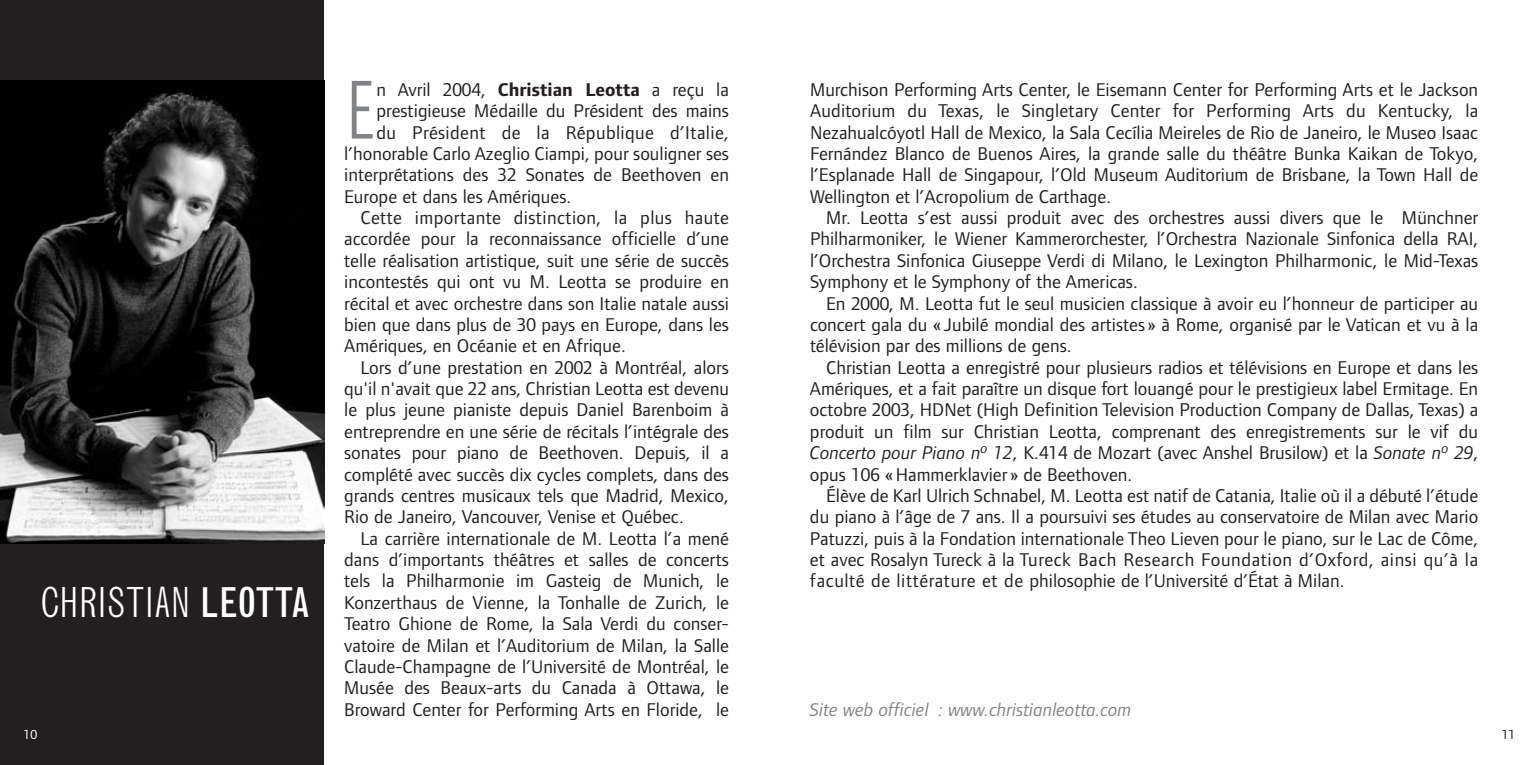
<style>
.page{position:relative;width:1539px;height:765px;background:#fff}
.page>*{position:absolute;margin:0;border:0;box-sizing:border-box;transform-origin:0 0}
.t1{font:300 condensed 77.85px "Grotesque";color:#808285}
.t2{font:300 condensed 40.5px "Grotesque";color:#fff}
.t3{font:19.12px/21.4px "Foundry Form Sans";color:#231f20;text-align:justify}
.t4{font:19.12px "Foundry Form Sans";letter-spacing:.02em;color:#231f20}
.t5{font:italic 19.12px "Foundry Form Sans";color:#808285}
.t6{font:13.5px "Foundry Form Sans";color:#fff}
.t7{font:13.5px "Foundry Form Sans";color:#231f20}
.s1{font-weight:400}
.s2{font-weight:700}
.s3{font-style:italic}
</style>
<div class="page">
<div style="left:0;top:0;width:324px;height:765px;background:#231f20"></div>
<img style="left:0;top:81px;width:324px;height:462px">
<h2 class="t2" style="left:41px;top:587px;width:271px">CHRISTIAN <span class="s1">LEOTTA</span></h2>
<h1 class="t1" style="left:344px;top:81px;width:34px">E</h1>
<p class="t3" style="left:377px;top:80px;width:354px">n Avril 2004, <span class="s2">Christian Leotta</span> a reçu la</p>
<p class="t3" style="left:377px;top:101px;width:354px">prestigieuse Médaille du Président des mains</p>
<p class="t4" style="left:377px;top:125px;width:354px">du Président de la République d’Italie,</p>
<p class="t3" style="left:344px;top:144px;width:386px">l’honorable Carlo Azeglio Ciampi, pour souligner ses</p>
<p class="t3" style="left:344px;top:166px;width:386px">interprétations des 32 Sonates de Beethoven en</p>
<p class="t3" style="left:344px;top:187px;width:229px">Europe et dans les Amériques.</p>
<p class="t4" style="left:360px;top:211px;width:370px">Cette importante distinction, la plus haute</p>
<p class="t3" style="left:344px;top:230px;width:386px">accordée pour la reconnaissance officielle d’une</p>
<p class="t3" style="left:344px;top:251px;width:386px">telle réalisation artistique, suit une série de succès</p>
<p class="t3" style="left:344px;top:272px;width:386px">incontestés qui ont vu M. Leotta se produire en</p>
<p class="t3" style="left:344px;top:294px;width:386px">récital et avec orchestre dans son Italie natale aussi</p>
<p class="t3" style="left:344px;top:315px;width:386px">bien que dans plus de 30 pays en Europe, dans les</p>
<p class="t3" style="left:344px;top:337px;width:283px">Amériques, en Océanie et en Afrique.</p>
<p class="t3" style="left:360px;top:358px;width:370px">Lors d’une prestation en 2002 à Montréal, alors</p>
<p class="t3" style="left:344px;top:379px;width:386px">qu'il n'avait que 22 ans, Christian Leotta est devenu</p>
<p class="t3" style="left:344px;top:401px;width:386px">le plus jeune pianiste depuis Daniel Barenboim à</p>
<p class="t3" style="left:344px;top:422px;width:386px">entreprendre en une série de récitals l’intégrale des</p>
<p class="t3" style="left:344px;top:443px;width:386px">sonates pour piano de Beethoven. Depuis, il a</p>
<p class="t3" style="left:344px;top:465px;width:386px">complété avec succès dix cycles complets, dans des</p>
<p class="t3" style="left:344px;top:486px;width:386px">grands centres musicaux tels que Madrid, Mexico,</p>
<p class="t3" style="left:344px;top:508px;width:341px">Rio de Janeiro, Vancouver, Venise et Québec.</p>
<p class="t3" style="left:360px;top:529px;width:370px">La carrière internationale de M. Leotta l’a mené</p>
<p class="t3" style="left:344px;top:550px;width:386px">dans d’importants théâtres et salles de concerts</p>
<p class="t3" style="left:344px;top:572px;width:386px">tels la Philharmonie im Gasteig de Munich, le</p>
<p class="t3" style="left:344px;top:593px;width:386px">Konzerthaus de Vienne, la Tonhalle de Zurich, le</p>
<p class="t3" style="left:344px;top:614px;width:386px">Teatro Ghione de Rome, la Sala Verdi du conser-</p>
<p class="t3" style="left:344px;top:636px;width:386px">vatoire de Milan et l’Auditorium de Milan, la Salle</p>
<p class="t3" style="left:344px;top:657px;width:386px">Claude-Champagne de l’Université de Montréal, le</p>
<p class="t3" style="left:344px;top:679px;width:386px">Musée des Beaux-arts du Canada à Ottawa, le</p>
<p class="t3" style="left:344px;top:700px;width:386px">Broward Center for Performing Arts en Floride, le</p>
<p class="t3" style="left:810px;top:80px;width:670px">Murchison Performing Arts Center, le Eisemann Center for Performing Arts et le Jackson Auditorium du Texas, le Singletary Center for Performing Arts du Kentucky, la Nezahualcóyotl Hall de Mexico, la Sala Cecília Meireles de Rio de Janeiro, le Museo Isaac Fernández Blanco de Buenos Aires, la grande salle du théâtre Bunka Kaikan de Tokyo, l’Esplanade Hall de Singapour, l’Old Museum Auditorium de Brisbane, la Town Hall de Wellington et l’Acropolium de Carthage.</p>
<p class="t3" style="left:810px;top:208px;width:670px;text-indent:16px">Mr. Leotta s’est aussi produit avec des orchestres aussi divers que le Münchner Philharmoniker, le Wiener Kammerorchester, l’Orchestra Nazionale Sinfonica della RAI, l’Orchestra Sinfonica Giuseppe Verdi di Milano, le Lexington Philharmonic, le Mid-Texas Symphony et le Symphony of the Americas.</p>
<p class="t3" style="left:810px;top:294px;width:670px;text-indent:16px">En 2000, M. Leotta fut le seul musicien classique à avoir eu l’honneur de participer au concert gala du « Jubilé mondial des artistes » à Rome, organisé par le Vatican et vu à la télévision par des millions de gens.</p>
<p class="t3" style="left:810px;top:358px;width:670px;text-indent:16px">Christian Leotta a enregistré pour plusieurs radios et télévisions en Europe et dans les Amériques, et a fait paraître un disque fort louangé pour le prestigieux label Ermitage. En octobre 2003, HDNet (High Definition Television Production Company de Dallas, Texas) a produit un film sur Christian Leotta, comprenant des enregistrements sur le vif du <span class="s3">Concerto pour Piano n</span><sup>o</sup> <span class="s3">12</span>, K.414 de Mozart (avec Anshel Brusilow) et la <span class="s3">Sonate n</span><sup>o</sup> <span class="s3">29</span>, opus 106 « Hammerklavier » de Beethoven.</p>
<p class="t3" style="left:810px;top:486px;width:670px;text-indent:16px">Élève de Karl Ulrich Schnabel, M. Leotta est natif de Catania, Italie où il a débuté l’étude du piano à l’âge de 7 ans. Il a poursuivi ses études au conservatoire de Milan avec Mario Patuzzi, puis à la Fondation internationale Theo Lieven pour le piano, sur le Lac de Côme, et avec Rosalyn Tureck à la Tureck Bach Research Foundation d’Oxford, ainsi qu’à la faculté de littérature et de philosophie de l’Université d’État à Milan.</p>
<p class="t5" style="left:810px;top:702px;width:323px">Site web officiel : www.christianleotta.com</p>
<p class="t6" style="left:24px;top:730px;width:15px">10</p>
<p class="t7" style="left:1502px;top:730px;width:15px">11</p>
</div>
